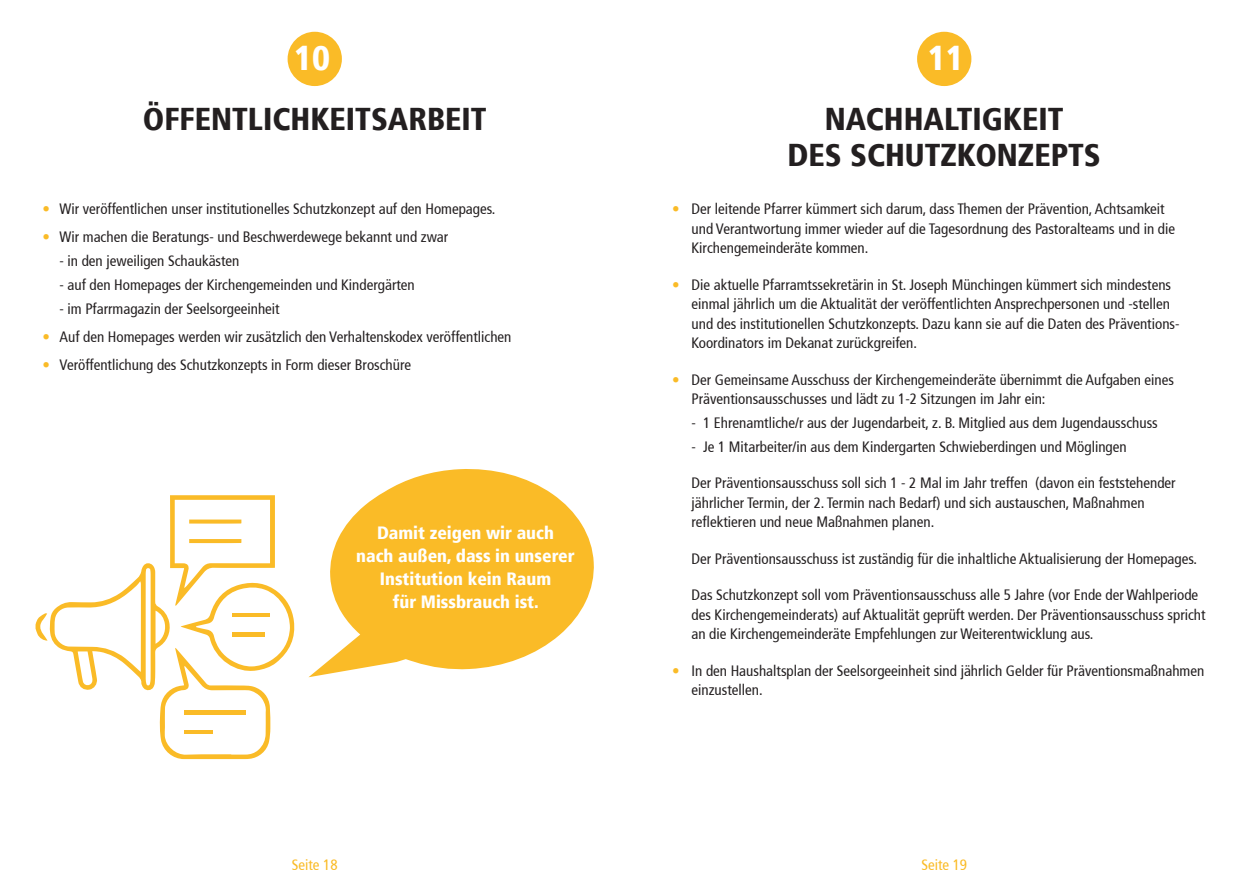
<style>
.page{position:relative;width:1259px;height:893px;background:#fff}
.page>*{position:absolute;margin:0;border:0;box-sizing:border-box;transform-origin:0 0}
.t1{font:900 condensed 34.5px "Frutiger";color:#fff}
.t2{font:900 condensed 31.5px/36px "Frutiger";color:#231f20;text-align:center}
.t3{font:900 condensed 17.85px/23.1px "Frutiger";color:#fff;text-align:center}
.t4{font:condensed 15px/19.5px "Frutiger";color:#231f20}
.t5{font:condensed 15px "Frutiger";color:#fabb27}
.s1{color:#fabb27}
</style>
<div class="page">
<div style="left:287px;top:32px;width:55px;height:54px;background:#fabb27;border-radius:50%"></div>
<div style="left:917px;top:32px;width:54px;height:54px;background:#fabb27;border-radius:50%"></div>
<svg style="left:36px;top:495px;width:259px;height:264px"></svg>
<hr style="left:184px;top:710px;width:62px;height:4px;background:#fabb27">
<hr style="left:232px;top:613px;width:38px;height:4px;background:#fabb27">
<hr style="left:232px;top:632px;width:33px;height:4px;background:#fabb27">
<svg style="left:309px;top:469px;width:285px;height:208px;fill:#fabb27"></svg>
<p class="t1" style="left:294px;top:38px;width:37px">10</p>
<p class="t1" style="left:928px;top:38px;width:37px">11</p>
<p class="t2" style="left:143px;top:101px;width:345px">ÖFFENTLICHKEITSARBEIT</p>
<p class="t2" style="left:787px;top:101px;width:315px">NACHHALTIGKEIT<br>DES SCHUTZKONZEPTS</p>
<p class="t4" style="left:43px;top:199px;width:454px"><span class="s1">•</span> Wir veröffentlichen unser institutionelles Schutzkonzept auf den Homepages.</p>
<p class="t4" style="left:43px;top:227px;width:407px"><span class="s1">•</span> Wir machen die Beratungs- und Beschwerdewege bekannt und zwar</p>
<p class="t4" style="left:60px;top:251px;width:181px">- in den jeweiligen Schaukästen</p>
<p class="t4" style="left:60px;top:275px;width:357px">- auf den Homepages der Kirchengemeinden und Kindergärten</p>
<p class="t4" style="left:60px;top:299px;width:222px">- im Pfarrmagazin der Seelsorgeeinheit</p>
<p class="t4" style="left:43px;top:327px;width:470px"><span class="s1">•</span> Auf den Homepages werden wir zusätzlich den Verhaltenskodex veröffentlichen</p>
<p class="t4" style="left:43px;top:355px;width:370px"><span class="s1">•</span> Veröffentlichung des Schutzkonzepts in Form dieser Broschüre</p>
<p class="t4" style="left:691px;top:199px;width:485px;text-indent:-20px"><span class="s1">•</span> Der leitende Pfarrer kümmert sich darum, dass Themen der Prävention, Achtsamkeit und Verantwortung immer wieder auf die Tagesordnung des Pastoralteams und in die<br>Kirchengemeinderäte kommen.</p>
<p class="t4" style="left:691px;top:275px;width:489px;text-indent:-20px"><span class="s1">•</span> Die aktuelle Pfarramtssekretärin in St. Joseph Münchingen kümmert sich mindestens einmal jährlich um die Aktualität der veröffentlichten Ansprechpersonen und -stellen und des institutionellen Schutzkonzepts. Dazu kann sie auf die Daten des Präventions-Koordinators im Dekanat zurückgreifen.</p>
<p class="t4" style="left:691px;top:370px;width:484px;text-indent:-20px"><span class="s1">•</span> Der Gemeinsame Ausschuss der Kirchengemeinderäte übernimmt die Aufgaben eines<br>Präventionsausschusses und lädt zu 1-2 Sitzungen im Jahr ein:</p>
<p class="t4" style="left:691px;top:413px;width:468px">- 1 Ehrenamtliche/r aus der Jugendarbeit, z. B. Mitglied aus dem Jugendausschuss</p>
<p class="t4" style="left:691px;top:437px;width:437px">- Je 1 Mitarbeiter/in aus dem Kindergarten Schwieberdingen und Möglingen</p>
<p class="t4" style="left:691px;top:473px;width:486px">Der Präventionsausschuss soll sich 1 - 2 Mal im Jahr treffen (davon ein feststehender jährlicher Termin, der 2. Termin nach Bedarf) und sich austauschen, Maßnahmen reflektieren und neue Maßnahmen planen.</p>
<p class="t4" style="left:691px;top:549px;width:507px">Der Präventionsausschuss ist zuständig für die inhaltliche Aktualisierung der Homepages.</p>
<p class="t4" style="left:691px;top:585px;width:515px">Das Schutzkonzept soll vom Präventionsausschuss alle 5 Jahre (vor Ende der Wahlperiode des Kirchengemeinderats) auf Aktualität geprüft werden. Der Präventionsausschuss spricht an die Kirchengemeinderäte Empfehlungen zur Weiterentwicklung aus.</p>
<p class="t4" style="left:691px;top:661px;width:514px;text-indent:-20px"><span class="s1">•</span> In den Haushaltsplan der Seelsorgeeinheit sind jährlich Gelder für Präventionsmaßnahmen einzustellen.</p>
<p class="t3" style="left:356px;top:521px;width:220px">Damit zeigen wir auch nach außen, dass in unserer<br>Institution kein Raum<br>für Missbrauch ist.</p>
<p class="t5" style="left:292px;top:856px;width:47px">Seite 18</p>
<p class="t5" style="left:921px;top:856px;width:47px">Seite 19</p>
</div>
